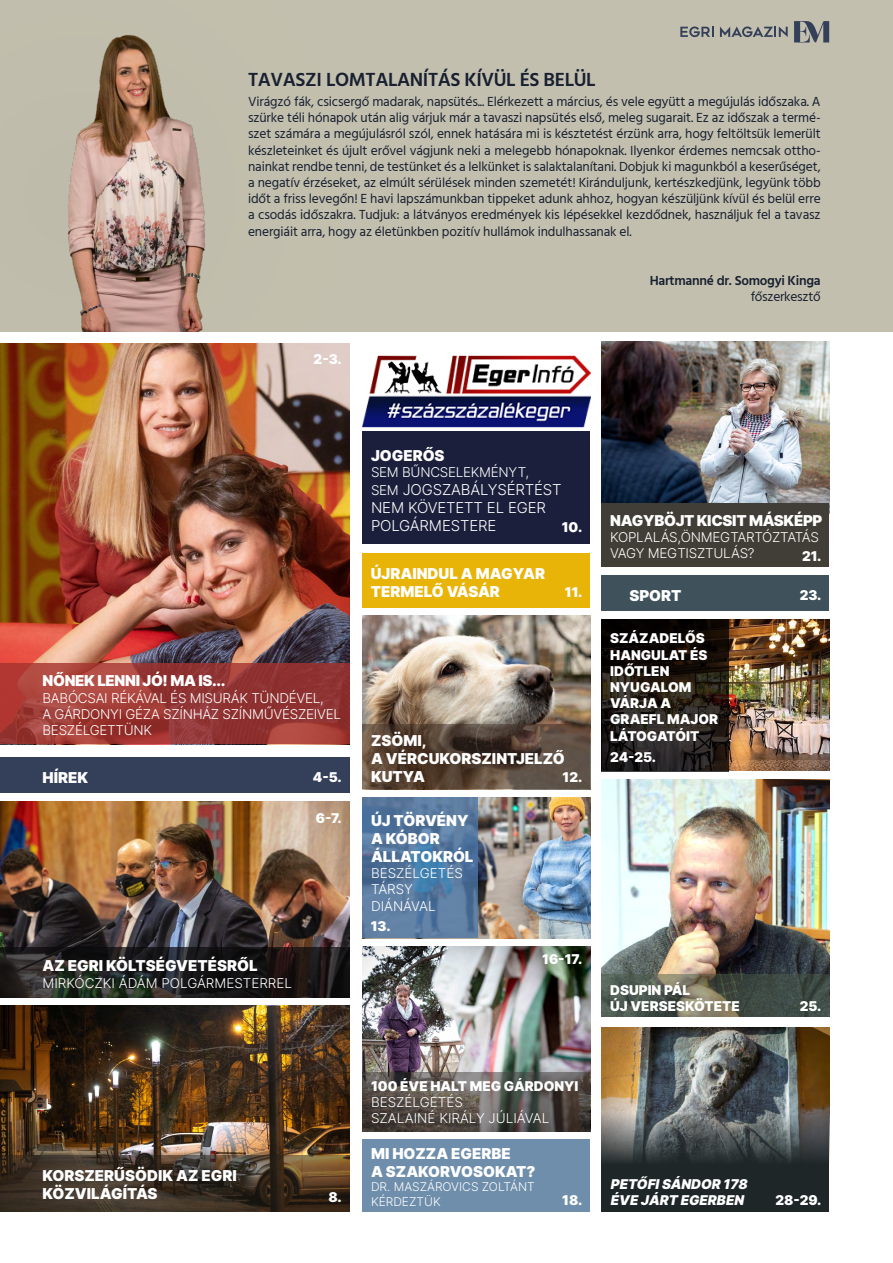
<style>
.page{position:relative;width:893px;height:1263px;background:#fff}
.page>*{position:absolute;margin:0;border:0;box-sizing:border-box;transform-origin:0 0}
.t1{font:600 19.5px "Hind Siliguri";letter-spacing:-.02em;color:#202c49}
.t2{font:900 15px/18px "Inter";color:#fff}
.t3{font:300 15px/18px "Inter";letter-spacing:-.01em;color:#fff}
.t4{font:900 15px "Inter";letter-spacing:-.02em;color:#fff}
.t5{font:13.5px/16.2px "Hind Siliguri";letter-spacing:-.01em;color:#202c49;text-align:justify}
.t6{font:900 13.5px/16.2px "Inter";color:#fff}
.t7{font:300 13.5px/16.2px "Inter";letter-spacing:-.02em;color:#fff}
.t8{font:300 13.5px/16.2px "Inter";color:#fff}
.t9{font:italic 900 13.5px/16.2px "Inter";color:#fff}
.t10{font:600 13.5px "Hind Siliguri";letter-spacing:-.02em;color:#202c49}
.t11{font:300 12px/14.4px "Inter";color:#fff}
.s1{font-size:13.5px}
</style>
<div class="page">
<div style="left:0;top:0;width:893px;height:332px;background:#c3bfae"></div>
<svg style="left:794px;top:21px;width:35px;height:22px"></svg>
<svg style="left:680px;top:27px;width:34px;height:10px"></svg>
<svg style="left:720px;top:27px;width:68px;height:10px"></svg>
<img style="left:362px;top:355px;width:228px;height:73px">
<div style="left:362px;top:432px;width:228px;height:112px;background:#1b1f3c"></div>
<img style="left:478px;top:798px;width:112px;height:140px">
<svg style="left:362px;top:798px;width:116px;height:140px;background:#5579a0"></svg>
<img style="left:362px;top:947px;width:228px;height:125px">
<svg style="left:362px;top:1072px;width:228px;height:59px;background:#57524d"></svg>
<img style="left:0;top:343px;width:350px;height:320px">
<svg style="left:0;top:663px;width:350px;height:81px;background:#9b3935"></svg>
<img style="left:602px;top:779px;width:227px;height:195px">
<svg style="left:602px;top:974px;width:227px;height:42px;background:#51594e"></svg>
<div style="left:602px;top:1111px;width:227px;height:101px;background:#1e2627"></div>
<img style="left:602px;top:1028px;width:227px;height:134px">
<img style="left:362px;top:616px;width:228px;height:108px">
<svg style="left:362px;top:724px;width:228px;height:65px;background:#554336"></svg>
<img style="left:0;top:801px;width:350px;height:146px">
<svg style="left:0;top:947px;width:350px;height:50px;background:#1e1d1c"></svg>
<img style="left:0;top:1006px;width:350px;height:149px">
<svg style="left:0;top:1155px;width:350px;height:57px;background:#423427"></svg>
<div style="left:0;top:757px;width:350px;height:36px;background:#343f59"></div>
<div style="left:362px;top:1140px;width:228px;height:72px;background:#6e8eab"></div>
<img style="left:602px;top:342px;width:227px;height:161px">
<div style="left:602px;top:503px;width:227px;height:64px;background:#403e36"></div>
<div style="left:602px;top:575px;width:227px;height:36px;background:#3f515b"></div>
<div style="left:362px;top:553px;width:228px;height:54px;background:#e9b408"></div>
<img style="left:67px;top:35px;width:139px;height:297px">
<img style="left:729px;top:620px;width:100px;height:151px">
<svg style="left:602px;top:619px;width:127px;height:152px;background:#1d1713"></svg>
<h1 class="t1" style="left:248px;top:65px;width:349px">TAVASZI LOMTALANÍTÁS KÍVÜL ÉS BELÜL</h1>
<p class="t5" style="left:248px;top:94px;width:574px">Virágzó fák, csicsergő madarak, napsütés... Elérkezett a március, és vele együtt a megújulás időszaka. A szürke téli hónapok után alig várjuk már a tavaszi napsütés első, meleg sugarait. Ez az időszak a termé&shy;szet számára a megújulásról szól, ennek hatására mi is késztetést érzünk arra, hogy feltöltsük lemerült készleteinket és újult erővel vágjunk neki a melegebb hónapoknak. Ilyenkor érdemes nemcsak ottho&shy;nainkat rendbe tenni, de testünket és a lelkünket is salaktalanítani. Dobjuk ki magunkból a keserűséget, a negatív érzéseket, az elmúlt sérülések minden szemetét! Kiránduljunk, kertészkedjünk, legyünk több időt a friss levegőn! E havi lapszámunkban tippeket adunk ahhoz, hogyan készüljünk kívül és belül erre a csodás időszakra. Tudjuk: a látványos eredmények kis lépésekkel kezdődnek, használjuk fel a tavasz energiáit arra, hogy az életünkben pozitív hullámok indulhassanak el.</p>
<p class="t10" style="left:650px;top:270px;width:172px">Hartmanné dr. Somogyi Kinga</p>
<p class="t5" style="left:751px;top:289px;width:71px">főszerkesztő</p>
<p class="t6" style="left:314px;top:351px;width:30px">2-3.</p>
<p class="t4" style="left:43px;top:670px;width:185px">NŐNEK LENNI JÓ! MA IS...</p>
<p class="t7" style="left:43px;top:689px;width:300px">BABÓCSAI RÉKÁVAL ÉS MISURÁK TÜNDÉVEL,<br>A GÁRDONYI GÉZA SZÍNHÁZ SZÍNMŰVÉSZEIVEL<br>BESZÉLGETTÜNK</p>
<p class="t2" style="left:43px;top:768px;width:47px">HÍREK</p>
<p class="t6" style="left:313px;top:768px;width:30px">4-5.</p>
<p class="t6" style="left:316px;top:810px;width:27px">6-7.</p>
<p class="t2" style="left:43px;top:956px;width:217px">AZ EGRI KÖLTSÉGVETÉSRŐL</p>
<p class="t8" style="left:43px;top:974px;width:251px">MIRKÓCZKI ÁDÁM POLGÁRMESTERREL</p>
<p class="t2" style="left:43px;top:1166px;width:196px">KORSZERŰSÖDIK AZ EGRI<br>KÖZVILÁGÍTÁS</p>
<p class="t6" style="left:329px;top:1188px;width:15px">8.</p>
<p class="t2" style="left:371px;top:446px;width:75px">JOGERŐS</p>
<p class="t7" style="left:371px;top:464px;width:160px">SEM BŰNCSELEKMÉNYT,</p>
<p class="t3" style="left:371px;top:480px;width:192px"><span class="s1">SEM</span> JOGSZABÁLYSÉRTÉST<br>NEM KÖVETETT EL EGER<br>POLGÁRMESTERE</p>
<p class="t6" style="left:562px;top:519px;width:22px">10.</p>
<p class="t2" style="left:371px;top:564px;width:176px">ÚJRAINDUL A MAGYAR<br>TERMELŐ VÁSÁR</p>
<p class="t6" style="left:565px;top:583px;width:19px">11.</p>
<p class="t2" style="left:371px;top:731px;width:195px">ZSÖMI,<br>A VÉRCUKORSZINTJELZŐ<br>KUTYA</p>
<p class="t6" style="left:562px;top:768px;width:21px">12.</p>
<p class="t2" style="left:371px;top:811px;width:104px">ÚJ TÖRVÉNY<br>A KÓBOR<br>ÁLLATOKRÓL</p>
<p class="t8" style="left:371px;top:865px;width:93px">BESZÉLGETÉS<br>TÁRSY<br>DIÁNÁVAL</p>
<p class="t6" style="left:371px;top:918px;width:21px">13.</p>
<p class="t6" style="left:542px;top:951px;width:42px">16-17.</p>
<p class="t6" style="left:371px;top:1078px;width:209px">100 ÉVE HALT MEG GÁRDONYI</p>
<p class="t8" style="left:371px;top:1094px;width:180px">BESZÉLGETÉS<br>SZALAINÉ KIRÁLY JÚLIÁVAL</p>
<p class="t2" style="left:371px;top:1144px;width:166px">MI HOZZA EGERBE<br>A SZAKORVOSOKAT?</p>
<p class="t11" style="left:371px;top:1179px;width:165px">DR. MASZÁROVICS ZOLTÁNT<br>KÉRDEZTÜK</p>
<p class="t6" style="left:562px;top:1192px;width:22px">18.</p>
<p class="t4" style="left:610px;top:509px;width:214px">NAGYBÖJT KICSIT MÁSKÉPP</p>
<p class="t7" style="left:610px;top:529px;width:210px">KOPLALÁS,ÖNMEGTARTÓZTATÁS<br>VAGY MEGTISZTULÁS?</p>
<p class="t6" style="left:802px;top:547px;width:21px">21.</p>
<p class="t2" style="left:629px;top:586px;width:54px">SPORT</p>
<p class="t6" style="left:800px;top:587px;width:23px">23.</p>
<p class="t6" style="left:610px;top:630px;width:109px">SZÁZADELŐS<br>HANGULAT ÉS<br>IDŐTLEN<br>NYUGALOM<br>VÁRJA A<br>GRAEFL MAJOR<br>LÁTOGATÓIT</p>
<p class="t6" style="left:610px;top:748px;width:47px">24-25.</p>
<p class="t6" style="left:610px;top:981px;width:131px">DSUPIN PÁL<br>ÚJ VERSESKÖTETE</p>
<p class="t6" style="left:800px;top:998px;width:23px">25.</p>
<p class="t9" style="left:610px;top:1175px;width:142px">PETŐFISÁNDOR 178<br>ÉVE JÁRT EGERBEN</p>
<p class="t6" style="left:775px;top:1191px;width:48px">28-29.</p>
</div>
